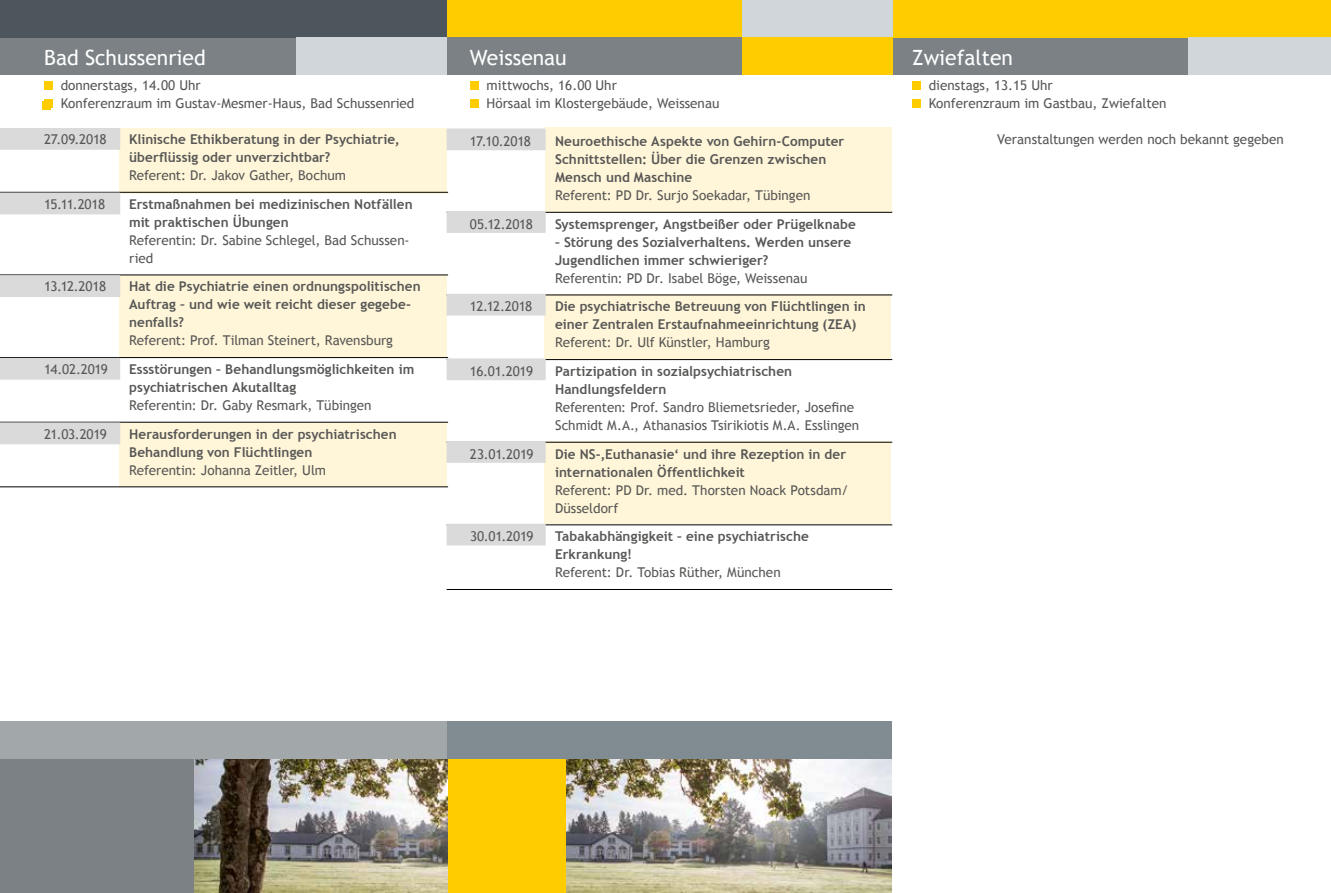
<style>
.page{position:relative;width:1331px;height:893px;background:#fff}
.page>*{position:absolute;margin:0;border:0;box-sizing:border-box;transform-origin:0 0}
.t1{font:21px "Trebuchet MS";color:#fff}
.t2{font:700 13.5px/18px "Trebuchet MS";letter-spacing:.005em;color:#575756}
.t3{font:13.5px/18px "Trebuchet MS";color:#575756}
</style>
<div class="page">
<div style="left:119px;top:128px;width:327px;height:65px;background:#fff5d8"></div>
<div style="left:119px;top:275px;width:327px;height:82px;background:#fff5d8"></div>
<div style="left:119px;top:422px;width:327px;height:65px;background:#fff5d8"></div>
<div style="left:545px;top:127px;width:346px;height:86px;background:#fff5d8"></div>
<div style="left:545px;top:294px;width:346px;height:65px;background:#fff5d8"></div>
<div style="left:545px;top:441px;width:346px;height:83px;background:#fff5d8"></div>
<div style="left:446px;top:0;width:296px;height:37px;background:#fc0"></div>
<div style="left:446px;top:37px;width:296px;height:37px;background:#7b8184"></div>
<div style="left:893px;top:37px;width:295px;height:37px;background:#7b8184"></div>
<div style="left:0;top:37px;width:296px;height:37px;background:#7b8184"></div>
<div style="left:0;top:0;width:446px;height:37px;background:#4c565c"></div>
<div style="left:893px;top:0;width:438px;height:37px;background:#fc0"></div>
<div style="left:0;top:128px;width:120px;height:22px;background:#dadada"></div>
<hr style="left:0;top:192px;width:448px;height:1px;background:#000">
<div style="left:0;top:193px;width:120px;height:21px;background:#dadada"></div>
<hr style="left:0;top:275px;width:448px;height:1px;background:#000">
<div style="left:0;top:275px;width:120px;height:22px;background:#dadada"></div>
<hr style="left:0;top:357px;width:448px;height:1px;background:#000">
<div style="left:0;top:358px;width:120px;height:22px;background:#dadada"></div>
<hr style="left:0;top:422px;width:448px;height:1px;background:#000">
<div style="left:0;top:423px;width:120px;height:21px;background:#dadada"></div>
<hr style="left:0;top:486px;width:448px;height:1px;background:#000">
<div style="left:44px;top:82px;width:9px;height:8px;background:#fc0"></div>
<div style="left:44px;top:100px;width:9px;height:8px;background:#fc0"></div>
<div style="left:470px;top:82px;width:8px;height:8px;background:#fc0"></div>
<div style="left:470px;top:100px;width:8px;height:8px;background:#fc0"></div>
<div style="left:447px;top:129px;width:99px;height:21px;background:#dadada"></div>
<hr style="left:447px;top:212px;width:445px;height:1px;background:#000">
<div style="left:447px;top:211px;width:99px;height:22px;background:#dadada"></div>
<hr style="left:447px;top:295px;width:445px;height:1px;background:#000">
<div style="left:447px;top:294px;width:99px;height:22px;background:#dadada"></div>
<hr style="left:447px;top:359px;width:445px;height:1px;background:#000">
<div style="left:447px;top:358px;width:99px;height:22px;background:#dadada"></div>
<hr style="left:447px;top:442px;width:445px;height:1px;background:#000">
<div style="left:447px;top:441px;width:99px;height:22px;background:#dadada"></div>
<hr style="left:447px;top:524px;width:445px;height:1px;background:#000">
<div style="left:447px;top:524px;width:99px;height:21px;background:#dadada"></div>
<hr style="left:447px;top:589px;width:445px;height:1px;background:#000">
<div style="left:43px;top:101px;width:8px;height:9px;background:#fc0"></div>
<div style="left:742px;top:0;width:151px;height:37px;background:#d0d6da"></div>
<div style="left:742px;top:37px;width:151px;height:37px;background:#fc0"></div>
<div style="left:296px;top:37px;width:150px;height:37px;background:#d0d6da"></div>
<div style="left:1188px;top:37px;width:143px;height:37px;background:#d0d6da"></div>
<div style="left:912px;top:82px;width:9px;height:8px;background:#fc0"></div>
<div style="left:912px;top:100px;width:9px;height:8px;background:#fc0"></div>
<div style="left:0;top:759px;width:241px;height:134px;background:#7b8184"></div>
<div style="left:448px;top:759px;width:252px;height:134px;background:#fc0"></div>
<img style="left:195px;top:759px;width:253px;height:134px">
<img style="left:567px;top:759px;width:324px;height:134px">
<div style="left:0;top:722px;width:448px;height:37px;background:#a2a7aa"></div>
<div style="left:448px;top:722px;width:444px;height:37px;background:#818c92"></div>
<h1 class="t1" style="left:44px;top:45px;width:163px">Bad Schussenried</h1>
<p class="t3" style="left:61px;top:76px;width:355px">donnerstags, 14.00 Uhr<br>Konferenzraum im Gustav-Mesmer-Haus, Bad Schussenried</p>
<p class="t3" style="left:44px;top:130px;width:64px">27.09.2018</p>
<p class="t2" style="left:129px;top:130px;width:272px">Klinische Ethikberatung in der Psychiatrie, überflüssig oder unverzichtbar?</p>
<p class="t3" style="left:129px;top:166px;width:218px">Referent: Dr. Jakov Gather, Bochum</p>
<p class="t3" style="left:44px;top:195px;width:63px">15.11.2018</p>
<p class="t2" style="left:129px;top:195px;width:285px">Erstmaßnahmen bei medizinischen Notfällen mit praktischen Übungen</p>
<p class="t3" style="left:129px;top:231px;width:282px">Referentin: Dr. Sabine Schlegel, Bad Schussen&shy;ried</p>
<p class="t3" style="left:44px;top:278px;width:63px">13.12.2018</p>
<p class="t2" style="left:129px;top:277px;width:293px">Hat die Psychiatrie einen ordnungspolitischen<br>Auftrag – und wie weit reicht dieser gegebe&shy;nenfalls?</p>
<p class="t3" style="left:129px;top:332px;width:265px">Referent: Prof. Tilman Steinert, Ravensburg</p>
<p class="t3" style="left:44px;top:360px;width:65px">14.02.2019</p>
<p class="t2" style="left:129px;top:360px;width:287px">Essstörungen – Behandlungsmöglichkeiten im psychiatrischen Akutalltag</p>
<p class="t3" style="left:129px;top:396px;width:244px">Referentin: Dr. Gaby Resmark, Tübingen</p>
<p class="t3" style="left:44px;top:425px;width:64px">21.03.2019</p>
<p class="t2" style="left:129px;top:425px;width:269px">Herausforderungen in der psychiatrischen<br>Behandlung von Flüchtlingen</p>
<p class="t3" style="left:129px;top:461px;width:198px">Referentin: Johanna Zeitler, Ulm</p>
<h1 class="t1" style="left:470px;top:45px;width:98px">Weissenau</h1>
<p class="t3" style="left:487px;top:76px;width:234px">mittwochs, 16.00 Uhr<br>Hörsaal im Klostergebäude, Weissenau</p>
<p class="t3" style="left:470px;top:132px;width:62px">17.10.2018</p>
<p class="t2" style="left:555px;top:132px;width:291px">Neuroethische Aspekte von Gehirn-Computer<br>Schnittstellen: Über die Grenzen zwischen<br>Mensch und Maschine</p>
<p class="t3" style="left:555px;top:186px;width:257px">Referent: PD Dr. Surjo Soekadar, Tübingen</p>
<p class="t3" style="left:470px;top:215px;width:64px">05.12.2018</p>
<p class="t2" style="left:555px;top:215px;width:302px">Systemsprenger, Angstbeißer oder Prügelknabe</p>
<p class="t2" style="left:555px;top:233px;width:298px">– Störung des Sozialverhaltens. Werden unsere<br>Jugendlichen immer schwieriger?</p>
<p class="t3" style="left:555px;top:269px;width:254px">Referentin: PD Dr. Isabel Böge, Weissenau</p>
<p class="t3" style="left:470px;top:298px;width:64px">12.12.2018</p>
<p class="t2" style="left:555px;top:297px;width:312px">Die psychiatrische Betreuung von Flüchtlingen in einer Zentralen Erstaufnahmeeinrichtung (ZEA)</p>
<p class="t3" style="left:555px;top:334px;width:216px">Referent: Dr. Ulf Künstler, Hamburg</p>
<p class="t3" style="left:470px;top:362px;width:65px">16.01.2019</p>
<p class="t2" style="left:555px;top:362px;width:239px">Partizipation in sozialpsychiatrischen<br>Handlungsfeldern</p>
<p class="t3" style="left:555px;top:398px;width:306px">Referenten: Prof. Sandro Bliemetsrieder, Josefine<br>Schmidt M.A., Athanasios Tsirikiotis M.A. Esslingen</p>
<p class="t3" style="left:470px;top:445px;width:65px">23.01.2019</p>
<p class="t2" style="left:555px;top:445px;width:293px">Die NS-‚Euthanasie‘ und ihre Rezeption in der internationalen Öffentlichkeit</p>
<p class="t3" style="left:555px;top:481px;width:295px">Referent: PD Dr. med. Thorsten Noack Potsdam/<br>Düsseldorf</p>
<p class="t3" style="left:470px;top:528px;width:65px">30.01.2019</p>
<p class="t2" style="left:555px;top:527px;width:255px">Tabakabhängigkeit – eine psychiatrische<br>Erkrankung!</p>
<p class="t3" style="left:555px;top:564px;width:227px">Referent: Dr. Tobias Rüther, München</p>
<h1 class="t1" style="left:912px;top:45px;width:102px">Zwiefalten</h1>
<p class="t3" style="left:929px;top:76px;width:239px">dienstags, 13.15 Uhr<br>Konferenzraum im Gastbau, Zwiefalten</p>
<p class="t3" style="left:997px;top:130px;width:288px">Veranstaltungen werden noch bekannt gegeben</p>
</div>
